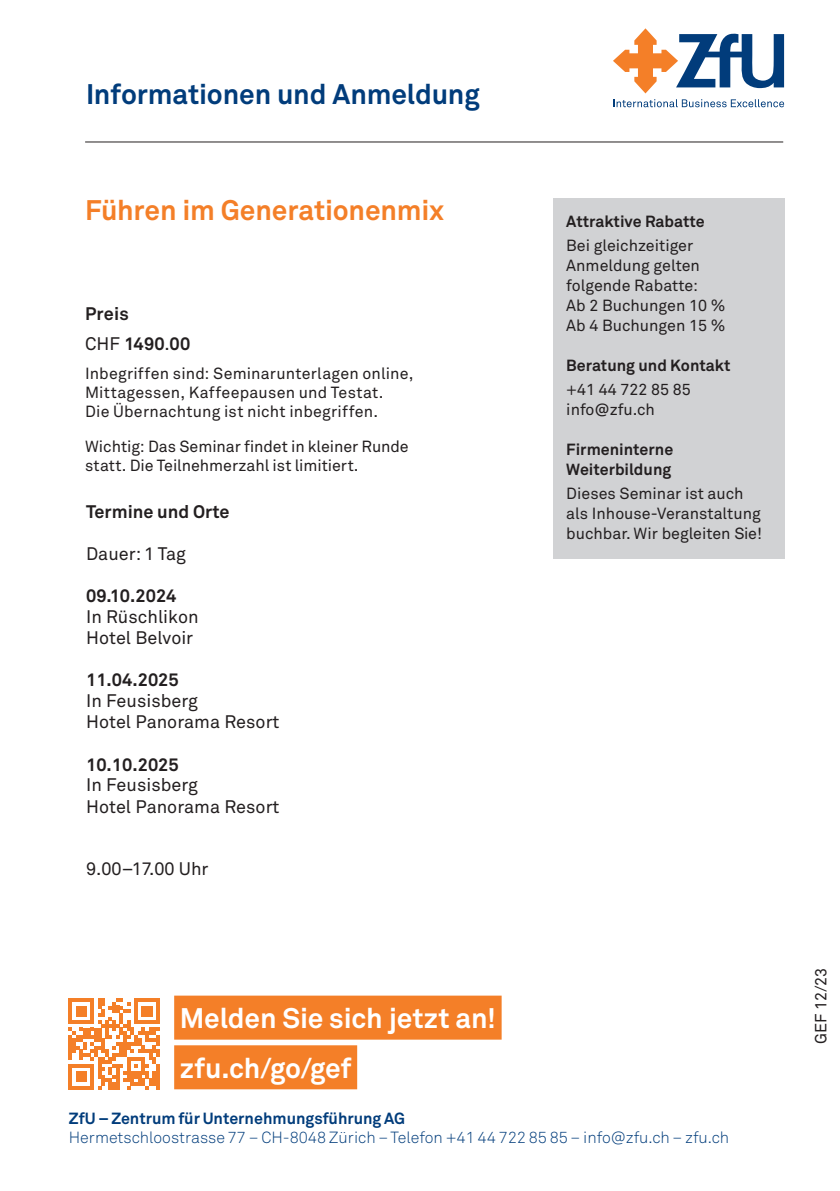
<style>
.page{position:relative;width:840px;height:1191px;background:#fff}
.page>*{position:absolute;margin:0;border:0;box-sizing:border-box;transform-origin:0 0}
.t1{font:700 28px/49.6px "Akkurat Office";letter-spacing:-.005em;color:#fff}
.t2{font:700 28px "Akkurat Office";letter-spacing:-.005em;color:#013c7b}
.t3{font:700 28px "Akkurat Office";letter-spacing:-.005em;color:#f47f28}
.t4{font:18px/21.2px "Akkurat Office";color:#231f20}
.t5{font:700 18px/30px "Akkurat Office";color:#231f20}
.t6{font:16px/20px "Akkurat Office";color:#231f20}
.t7{font:300 16px "Akkurat";color:#013c7b}
.t8{font:700 16px/20px "Akkurat Office";color:#231f20}
.t9{font:700 16px "Akkurat Office";color:#013c7b}
.s1{font-weight:400}
</style>
<div class="page">
<div style="left:552px;top:198px;width:231px;height:360px;background:#d1d2d4"></div>
<svg style="left:613px;top:28px;width:170px;height:65px"></svg>
<svg style="left:613px;top:99px;width:170px;height:8px"></svg>
<hr style="left:85px;top:142px;width:697px;height:1px;background:#231f20">
<svg style="left:68px;top:998px;width:91px;height:91px"></svg>
<div style="left:174px;top:995px;width:327px;height:44px;background:#f47f28"></div>
<div style="left:174px;top:1045px;width:183px;height:44px;background:#f47f28"></div>
<h1 class="t2" style="left:86px;top:76px;width:395px">Informationen und Anmeldung</h1>
<h1 class="t3" style="left:85px;top:193px;width:360px">Führen im Generationenmix</h1>
<p class="t5" style="left:85px;top:299px;width:107px">Preis<br><span class="s1">CHF</span> 1490<span class="s1">.</span>00</p>
<p class="t6" style="left:85px;top:364px;width:330px;line-height:19px">Inbegriffen sind: Seminarunterlagen online,<br>Mittagessen, Kaffeepausen und Testat.<br>Die Übernachtung ist nicht inbegriffen.</p>
<p class="t6" style="left:85px;top:437px;width:325px;line-height:19px">Wichtig: Das Seminar findet in kleiner Runde statt. Die Teilnehmerzahl ist limitiert.</p>
<p class="t5" style="left:86px;top:496px;width:145px">Termine und Orte</p>
<p class="t4" style="left:86px;top:543px;width:101px">Dauer: 1 Tag</p>
<p class="t5" style="left:86px;top:580px;width:92px">09.10.2024</p>
<p class="t4" style="left:86px;top:606px;width:114px">In Rüschlikon<br>Hotel Belvoir</p>
<p class="t5" style="left:86px;top:665px;width:94px">11.04.2025</p>
<p class="t4" style="left:86px;top:691px;width:195px">In Feusisberg<br>Hotel Panorama Resort</p>
<p class="t5" style="left:86px;top:749px;width:94px">10.10.2025</p>
<p class="t4" style="left:86px;top:775px;width:195px">In Feusisberg<br>Hotel Panorama Resort</p>
<p class="t4" style="left:86px;top:859px;width:124px">9.00–17.00 Uhr</p>
<h1 class="t1" style="left:180px;top:994px;width:317px">Melden Sie sich jetzt an! zfu.ch/go/gef</h1>
<p class="t8" style="left:566px;top:211px;width:140px">Attraktive Rabatte</p>
<p class="t6" style="left:566px;top:235px;width:160px">Bei gleichzeitiger<br>Anmeldung gelten folgende Rabatte:<br>Ab 2 Buchungen 10 %<br>Ab 4 Buchungen 15 %</p>
<p class="t8" style="left:566px;top:355px;width:166px">Beratung und Kontakt</p>
<p class="t6" style="left:566px;top:379px;width:126px">+41 44 722 85 85 info@zfu.ch</p>
<p class="t8" style="left:566px;top:439px;width:108px">Firmeninterne<br>Weiterbildung</p>
<p class="t6" style="left:566px;top:483px;width:197px">Dieses Seminar ist auch als Inhouse-Veranstaltung buchbar. Wir begleiten Sie!</p>
<p class="t9" style="left:69px;top:1108px;width:337px">ZfU – Zentrum für Unternehmungsführung AG</p>
<p class="t7" style="left:69px;top:1128px;width:661px">Hermetschloostrasse 77 – CH-8048 Zürich – Telefon +41 44 722 85 85 – info@zfu.ch – zfu.ch</p>
<p class="t6" style="left:811px;top:1043px;width:77px;rotate:-90deg">GEF 12/23</p>
</div>
